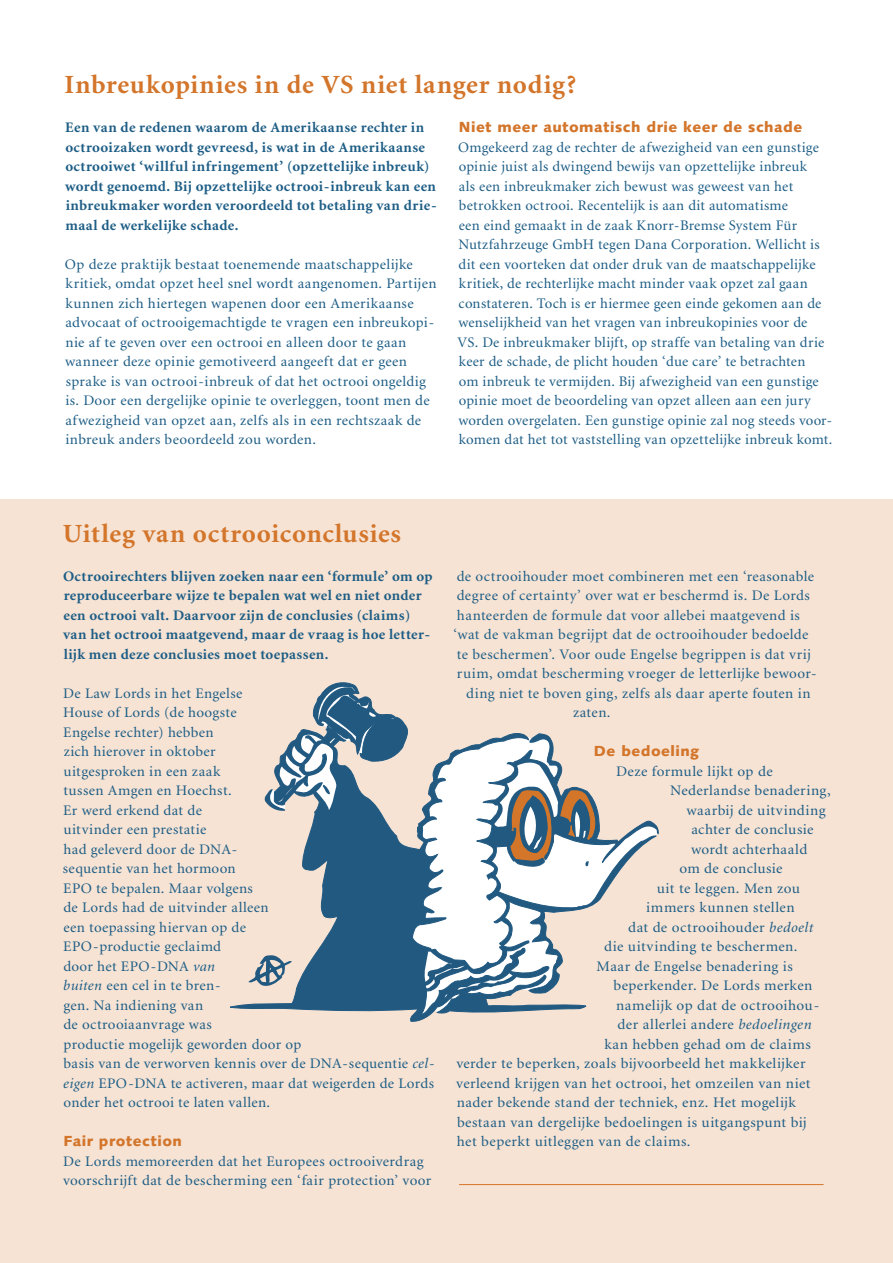
<style>
.page{position:relative;width:893px;height:1263px;background:#fff}
.page>*{position:absolute;margin:0;border:0;box-sizing:border-box;transform-origin:0 0}
.t1{font:700 26.25px "Minion";letter-spacing:.03em;color:#d3752a}
.t2{font:14.55px/19.5px "Minion";letter-spacing:.02em;color:#1d5d85}
.t3{font:14.55px "Minion";letter-spacing:.02em;color:#1d5d85;scale:1.04 1}
.t4{font:700 14.55px/19.5px "Minion";letter-spacing:.02em;color:#1d5d85}
.t5{font:900 14.55px "Syntax";letter-spacing:.035em;color:#d3752a}
.s1{font-style:italic}
</style>
<div class="page">
<div style="left:0;top:499px;width:893px;height:764px;background:#f6e3d4"></div>
<svg style="left:230px;top:682px;width:429px;height:340px"></svg>
<svg style="left:263px;top:685px;width:120px;height:127px"></svg>
<svg style="left:494px;top:760px;width:105px;height:106px;background:#a2a6a8"></svg>
<svg style="left:248px;top:954px;width:44px;height:34px"></svg>
<svg style="left:423px;top:951px;width:90px;height:47px;background:#8daabe"></svg>
<hr style="left:459px;top:1184px;width:364px;height:1px;background:#d3752a">
<h1 class="t1" style="left:65px;top:71px;width:513px">Inbreukopinies in de VS niet langer nodig?</h1>
<p class="t4" style="left:65px;top:118px;width:373px">Een van de redenen waarom de Amerikaanse rechter in octrooizaken wordt gevreesd, is wat in de Amerikaanse octrooiwet ‘willful infringement’ (opzettelijke inbreuk) wordt genoemd. Bij opzettelijke octrooi-inbreuk kan een inbreukmaker worden veroordeeld tot betaling van drie&shy;maal de werkelijke schade.</p>
<p class="t2" style="left:65px;top:255px;width:373px">Op deze praktijk bestaat toenemende maatschappelijke kritiek, omdat opzet heel snel wordt aangenomen. Partijen kunnen zich hiertegen wapenen door een Amerikaanse advocaat of octrooigemachtigde te vragen een inbreukopi&shy;nie af te geven over een octrooi en alleen door te gaan wanneer deze opinie gemotiveerd aangeeft dat er geen sprake is van octrooi-inbreuk of dat het octrooi ongeldig is. Door een dergelijke opinie te overleggen, toont men de afwezigheid van opzet aan, zelfs als in een rechtszaak de inbreuk anders beoordeeld zou worden.</p>
<p class="t5" style="left:459px;top:118px;width:345px">Niet meer automatisch drie keer de schade</p>
<p class="t2" style="left:458px;top:138px;width:376px">Omgekeerd zag de rechter de afwezigheid van een gunstige opinie juist als dwingend bewijs van opzettelijke inbreuk<br>als een inbreukmaker zich bewust was geweest van het betrokken octrooi. Recentelijk is aan dit automatisme<br>een eind gemaakt in de zaak Knorr-Bremse System Für Nutzfahrzeuge GmbH tegen Dana Corporation. Wellicht is dit een voorteken dat onder druk van de maatschappelijke kritiek, de rechterlijke macht minder vaak opzet zal gaan constateren. Toch is er hiermee geen einde gekomen aan de wenselijkheid van het vragen van inbreukopinies voor de<br>VS. De inbreukmaker blijft, op straffe van betaling van drie keer de schade, de plicht houden ‘due care’ te betrachten<br>om inbreuk te vermijden. Bij afwezigheid van een gunstige opinie moet de beoordeling van opzet alleen aan een jury worden overgelaten. Een gunstige opinie zal nog steeds voor&shy;komen dat het tot vaststelling van opzettelijke inbreuk komt.</p>
<h1 class="t1" style="left:63px;top:520px;width:340px">Uitleg van octrooiconclusies</h1>
<p class="t4" style="left:63px;top:567px;width:371px">Octrooirechters blijven zoeken naar een ‘formule’ om op reproduceerbare wijze te bepalen wat wel en niet onder een octrooi valt. Daarvoor zijn de conclusies (claims) van het octrooi maatgevend, maar de vraag is hoe letter&shy;lijk men deze conclusies moet toepassen.</p>
<p class="t2" style="left:63px;top:684px;width:373px">De Law Lords in het Engelse<br>House of Lords (de hoogste<br>Engelse rechter) hebben<br>zich hierover in oktober<br>uitgesproken in een zaak<br>tussen Amgen en Hoechst.<br>Er werd erkend dat de<br>uitvinder een prestatie<br>had geleverd door de DNA-<br>sequentie van het hormoon<br>EPO te bepalen. Maar volgens<br>de Lords had de uitvinder alleen<br>een toepassing hiervan op de<br>EPO-productie geclaimd<br>door het EPO-DNA <span class="s1">van<br>buiten</span> een cel in te bren-<br>gen. Na indiening van<br>de octrooiaanvrage was<br>productie mogelijk geworden door op<br>basis van de verworven kennis over de DNA-sequentie <span class="s1">cel&shy;eigen</span> EPO-DNA te activeren, maar dat weigerden de Lords onder het octrooi te laten vallen.</p>
<p class="t5" style="left:64px;top:1132px;width:120px">Fair protection</p>
<p class="t2" style="left:63px;top:1152px;width:370px">De Lords memoreerden dat het Europees octrooiverdrag voorschrijft dat de bescherming een ‘fair protection’ voor</p>
<p class="t2" style="left:457px;top:567px;width:359px">de octrooihouder moet combineren met een ‘reasonable</p>
<p class="t2" style="left:457px;top:586px;width:355px">degree of certainty’ over wat er beschermd is. De Lords</p>
<p class="t2" style="left:457px;top:606px;width:344px">hanteerden de formule dat voor allebei maatgevend is</p>
<p class="t2" style="left:453px;top:625px;width:357px">‘wat de vakman begrijpt dat de octrooihouder bedoelde</p>
<p class="t2" style="left:457px;top:645px;width:356px">te beschermen’. Voor oude Engelse begrippen is dat vrij</p>
<p class="t2" style="left:457px;top:664px;width:361px">ruim, omdat bescherming vroeger de letterlijke bewoor-</p>
<p class="t2" style="left:466px;top:684px;width:346px">ding niet te boven ging, zelfs als daar aperte fouten in</p>
<p class="t2" style="left:573px;top:703px;width:39px">zaten.</p>
<p class="t5" style="left:594px;top:742px;width:107px">De bedoeling</p>
<p class="t3" style="left:616px;top:764px;width:152px">Deze formule lijkt op de</p>
<p class="t3" style="left:670px;top:783px;width:156px">Nederlandse benadering,</p>
<p class="t3" style="left:686px;top:803px;width:135px">waarbij de uitvinding</p>
<p class="t3" style="left:691px;top:822px;width:119px">achter de conclusie</p>
<p class="t3" style="left:691px;top:842px;width:113px">wordt achterhaald</p>
<p class="t3" style="left:679px;top:861px;width:101px">om de conclusie</p>
<p class="t3" style="left:657px;top:881px;width:139px">uit te leggen. Men zou</p>
<p class="t3" style="left:646px;top:900px;width:144px">immers kunnen stellen</p>
<p class="t3" style="left:628px;top:920px;width:179px">dat de octrooihouder <span class="s1">bedoelt</span></p>
<p class="t3" style="left:604px;top:939px;width:188px">die uitvinding te beschermen.</p>
<p class="t3" style="left:596px;top:959px;width:190px">Maar de Engelse benadering is</p>
<p class="t3" style="left:613px;top:978px;width:193px">beperkender. De Lords merken</p>
<p class="t3" style="left:616px;top:998px;width:197px">namelijk op dat de octrooihou-</p>
<p class="t3" style="left:618px;top:1017px;width:188px">der allerlei andere <span class="s1">bedoelingen</span></p>
<p class="t3" style="left:604px;top:1037px;width:200px">kan hebben gehad om de claims</p>
<p class="t3" style="left:456px;top:1056px;width:337px">verder te beperken, zoals bijvoorbeeld het makkelijker</p>
<p class="t3" style="left:456px;top:1076px;width:342px">verleend krijgen van het octrooi, het omzeilen van niet</p>
<p class="t3" style="left:457px;top:1095px;width:328px">nader bekende stand der techniek, enz. Het mogelijk</p>
<p class="t3" style="left:457px;top:1115px;width:338px">bestaan van dergelijke bedoelingen is uitgangspunt bij</p>
<p class="t3" style="left:457px;top:1134px;width:226px">het beperkt uitleggen van de claims.</p>
</div>
